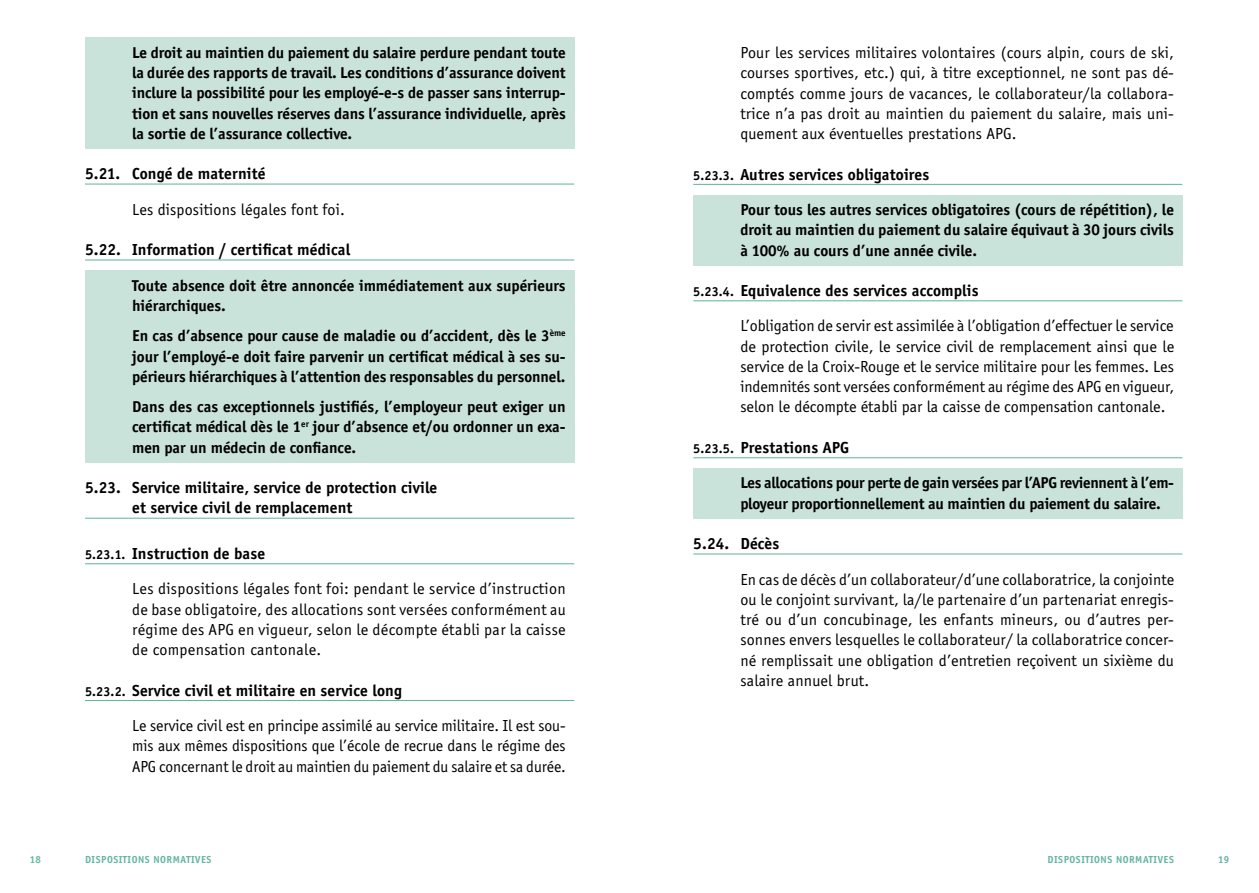
<style>
.page{position:relative;width:1259px;height:893px;background:#fff}
.page>*{position:absolute;margin:0;border:0;box-sizing:border-box;transform-origin:0 0}
.t1{font:16.5px/20.2px "Officina Sans";color:#000;text-align:justify}
.t2{font:700 16.5px/20.2px "Officina Sans";letter-spacing:.01em;color:#000}
.t3{font:16.5px/35.4px "Officina Sans";letter-spacing:.02em;color:#000}
.t4{font:700 16.2px/20.2px "Officina Sans";color:#000;text-align:justify}
.t5{font:700 10.5px "Officina Sans";letter-spacing:.05em;color:#65b6a2}
.s1{font-weight:700;font-size:13.5px}
.s2{font-weight:700}
.s3{font-size:13.5px}
</style>
<div class="page">
<div style="left:85px;top:38px;width:489px;height:111px;background:#c9e2da"></div>
<hr style="left:85px;top:184px;width:489px;height:1px;background:#65b6a2">
<hr style="left:85px;top:259px;width:489px;height:2px;background:#65b6a2">
<div style="left:85px;top:270px;width:489px;height:51px;background:#c9e2da"></div>
<div style="left:85px;top:321px;width:489px;height:71px;background:#c9e2da"></div>
<div style="left:85px;top:392px;width:489px;height:71px;background:#c9e2da"></div>
<hr style="left:85px;top:518px;width:489px;height:1px;background:#65b6a2">
<hr style="left:85px;top:563px;width:489px;height:1px;background:#65b6a2">
<hr style="left:85px;top:700px;width:489px;height:1px;background:#65b6a2">
<hr style="left:693px;top:184px;width:489px;height:1px;background:#65b6a2">
<div style="left:693px;top:195px;width:489px;height:71px;background:#c9e2da"></div>
<hr style="left:693px;top:300px;width:489px;height:1px;background:#65b6a2">
<hr style="left:693px;top:457px;width:489px;height:1px;background:#65b6a2">
<div style="left:693px;top:468px;width:489px;height:51px;background:#c9e2da"></div>
<hr style="left:693px;top:553px;width:489px;height:1px;background:#65b6a2">
<p class="t4" style="left:132px;top:42px;width:435px">Le droit au maintien du paiement du salaire perdure pendant toute la durée des rapports de travail. Les conditions d’assurance doivent inclure la possibilité pour les employé-e-s de passer sans interrup&shy;tion et sans nouvelles réserves dans l’assurance individuelle, après la sortie de l’assurance collective.</p>
<p class="t2" style="left:85px;top:164px;width:182px">5.21. Congé de maternité</p>
<p class="t1" style="left:132px;top:199px;width:214px">Les dispositions légales font foi.</p>
<p class="t2" style="left:85px;top:239px;width:266px">5.22. Information / certificat médical</p>
<p class="t4" style="left:132px;top:275px;width:435px">Toute absence doit être annoncée immédiatement aux supérieurs hiérarchiques.</p>
<p class="t4" style="left:132px;top:326px;width:435px">En cas d’absence pour cause de maladie ou d’accident, dès le 3<sup>ème </sup>jour l’employé-e doit faire parvenir un certificat médical à ses su&shy;périeurs hiérarchiques à l’attention des responsables du personnel.</p>
<p class="t4" style="left:132px;top:397px;width:435px">Dans des cas exceptionnels justifiés, l’employeur peut exiger un certificat médical dès le 1<sup>er</sup> jour d’absence et/ou ordonner un exa&shy;men par un médecin de confiance.</p>
<p class="t2" style="left:132px;top:477px;width:307px;text-indent:-47px">5.23. Service militaire, service de protection civile et service civil de remplacement</p>
<p class="t3" style="left:132px;top:536px;width:435px;text-indent:-47px"><span class="s1">5.23.1.</span> <span class="s2">Instruction de base<br></span>Les dispositions légales font foi: pendant le service d’instruction</p>
<p class="t1" style="left:132px;top:599px;width:435px">de base obligatoire, des allocations sont versées conformément au régime des APG en vigueur, selon le décompte établi par la caisse de compensation cantonale.</p>
<p class="t1" style="left:132px;top:673px;width:435px;line-height:35.4px;text-indent:-47px"><span class="s1">5.23.2.</span> <span class="s2">Service civil et militaire en service long<br></span>Le service civil est en principe assimilé au service militaire. Il est sou-</p>
<p class="t1" style="left:132px;top:736px;width:435px">mis aux mêmes dispositions que l’école de recrue dans le régime des<br>APG concernant le droit au maintien du paiement du salaire et sa durée.</p>
<p class="t1" style="left:740px;top:43px;width:435px">Pour les services militaires volontaires (cours alpin, cours de ski, courses sportives, etc.) qui, à titre exceptionnel, ne sont pas dé&shy;comptés comme jours de vacances, le collaborateur/la collabora&shy;trice n’a pas droit au maintien du paiement du salaire, mais uni&shy;quement aux éventuelles prestations APG.</p>
<p class="t2" style="left:693px;top:164px;width:237px"><span class="s3">5.23.3.</span> Autres services obligatoires</p>
<p class="t4" style="left:740px;top:199px;width:435px">Pour tous les autres services obligatoires (cours de répétition), le droit au maintien du paiement du salaire équivaut à 30 jours civils à 100% au cours d’une année civile.</p>
<p class="t1" style="left:740px;top:273px;width:435px;line-height:35.4px;text-indent:-47px"><span class="s1">5.23.4.</span> <span class="s2">Equivalence des services accomplis<br></span>L’obligation de servir est assimilée à l’obligation d’effectuer le service</p>
<p class="t1" style="left:740px;top:336px;width:435px">de protection civile, le service civil de remplacement ainsi que le service de la Croix-Rouge et le service militaire pour les femmes. Les indemnités sont versées conformément au régime des APG en vigueur, selon le décompte établi par la caisse de compensation cantonale.</p>
<p class="t2" style="left:693px;top:437px;width:157px"><span class="s3">5.23.5.</span> Prestations APG</p>
<p class="t4" style="left:740px;top:473px;width:435px">Les allocations pour perte de gain versées par l’APG reviennent à l’em&shy;ployeur proportionnellement au maintien du paiement du salaire.</p>
<p class="t2" style="left:693px;top:533px;width:88px">5.24. Décès</p>
<p class="t1" style="left:740px;top:569px;width:435px">En cas de décès d’un collaborateur/d’une collaboratrice, la conjointe ou le conjoint survivant, la/le partenaire d’un partenariat enregis&shy;tré ou d’un concubinage, les enfants mineurs, ou d’autres per&shy;sonnes envers lesquelles le collaborateur/ la collaboratrice concer&shy;né remplissait une obligation d’entretien reçoivent un sixième du salaire annuel brut.</p>
<p class="t5" style="left:30px;top:853px;width:13px">18</p>
<p class="t5" style="left:85px;top:853px;width:128px">DISPOSITIONS NORMATIVES</p>
<p class="t5" style="left:1047px;top:853px;width:128px">DISPOSITIONS NORMATIVES</p>
<p class="t5" style="left:1218px;top:853px;width:13px">19</p>
</div>
